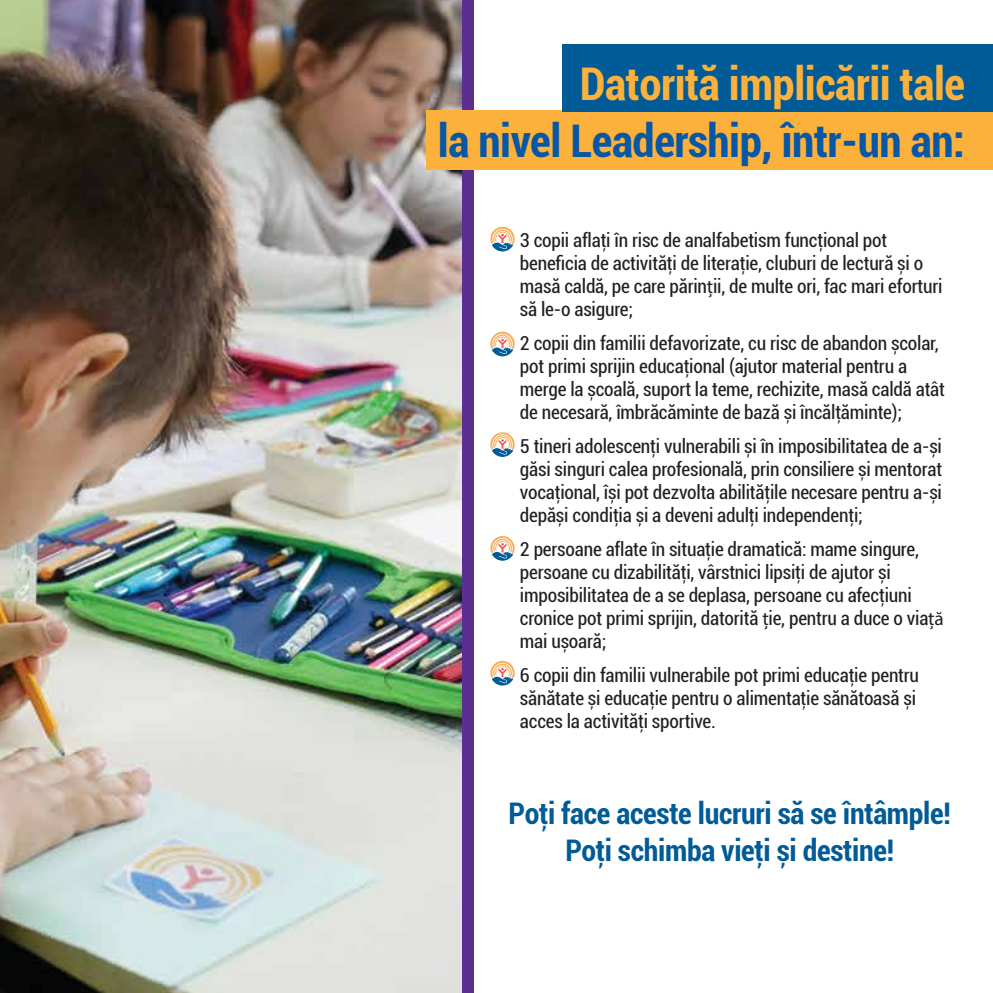
<style>
.page{position:relative;width:993px;height:993px;background:#fff}
.page>*{position:absolute;margin:0;border:0;box-sizing:border-box;transform-origin:0 0}
.t1{font:700 condensed 44.98px "Roboto";letter-spacing:-.01em;color:#0657a6}
.t2{font:700 condensed 44.98px "Roboto";letter-spacing:-.01em;color:#fcb13d}
.t3{font:700 condensed 29.75px/36.8px "Roboto";letter-spacing:-.01em;color:#005b97;text-align:center}
.t4{font:condensed 19.25px/23.1px "Roboto";letter-spacing:-.01em;color:#231f20}
.s1{font-family:"Myriad Pro";font-stretch:normal}
</style>
<div class="page">
<img style="left:0;top:0;width:462px;height:992px">
<div style="left:462px;top:0;width:11px;height:992px;background:#5c2e90"></div>
<div style="left:426px;top:110px;width:566px;height:60px;background:#fcb13d"></div>
<div style="left:562px;top:45px;width:430px;height:67px;background:#005b97"></div>
<svg style="left:489px;top:226px;width:26px;height:26px"></svg>
<svg style="left:490px;top:227px;width:24px;height:24px"></svg>
<svg style="left:489px;top:331px;width:26px;height:26px"></svg>
<svg style="left:490px;top:331px;width:24px;height:25px"></svg>
<svg style="left:490px;top:432px;width:24px;height:25px"></svg>
<svg style="left:489px;top:535px;width:26px;height:26px"></svg>
<svg style="left:490px;top:536px;width:24px;height:24px"></svg>
<svg style="left:489px;top:660px;width:26px;height:26px"></svg>
<svg style="left:490px;top:660px;width:24px;height:25px"></svg>
<h1 class="t2" style="left:579px;top:53px;width:386px">Datorită implicării tale</h1>
<h1 class="t1" style="left:437px;top:110px;width:528px">la nivel Leadership, într-un an:</h1>
<p class="t4" style="left:519px;top:228px;width:424px">3 copii aflaţi în risc de analfabetism funcţional pot beneficia de activităţi de literaţie, cluburi de lectură și o masă caldă, pe care părin<span class="s1">ț</span>ii, de multe ori, fac mari eforturi să le-o asigure;</p>
<p class="t4" style="left:519px;top:331px;width:426px">2 copii din familii defavorizate, cu risc de abandon școlar, pot primi sprijin educaţional (ajutor material pentru a merge la școală, suport la teme, rechizite, masă caldă atât de necesară, îmbrăcăminte de bază și încălţăminte);</p>
<p class="t4" style="left:519px;top:433px;width:423px;text-align:justify">5 tineri adolescenţi vulnerabili și în imposibilitatea de a-și găsi singuri calea profesională, prin consiliere și mentorat vocaţional, își pot dezvolta abilităţile necesare pentru a-și depăși condiţia și a deveni adulţi independenţi;</p>
<p class="t4" style="left:519px;top:536px;width:425px">2 persoane aflate în situaţie dramatică: mame singure, persoane cu dizabilităţi, vârstnici lipsiţi de ajutor și imposibilitatea de a se deplasa, persoane cu afecţiuni cronice pot primi sprijin, datorită <span class="s1">ț</span>ie, pentru a duce o via<span class="s1">ță </span>mai ușoară;</p>
<p class="t4" style="left:519px;top:662px;width:400px">6 copii din familii vulnerabile pot primi educaţie pentru sănătate și educaţie pentru o alimentaţie sănătoasă și acces la activităţi sportive.</p>
<h2 class="t3" style="left:508px;top:794px;width:443px">Poţi face aceste lucruri să se întâmple!<br>Poţi schimba vieţi și destine!</h2>
</div>
